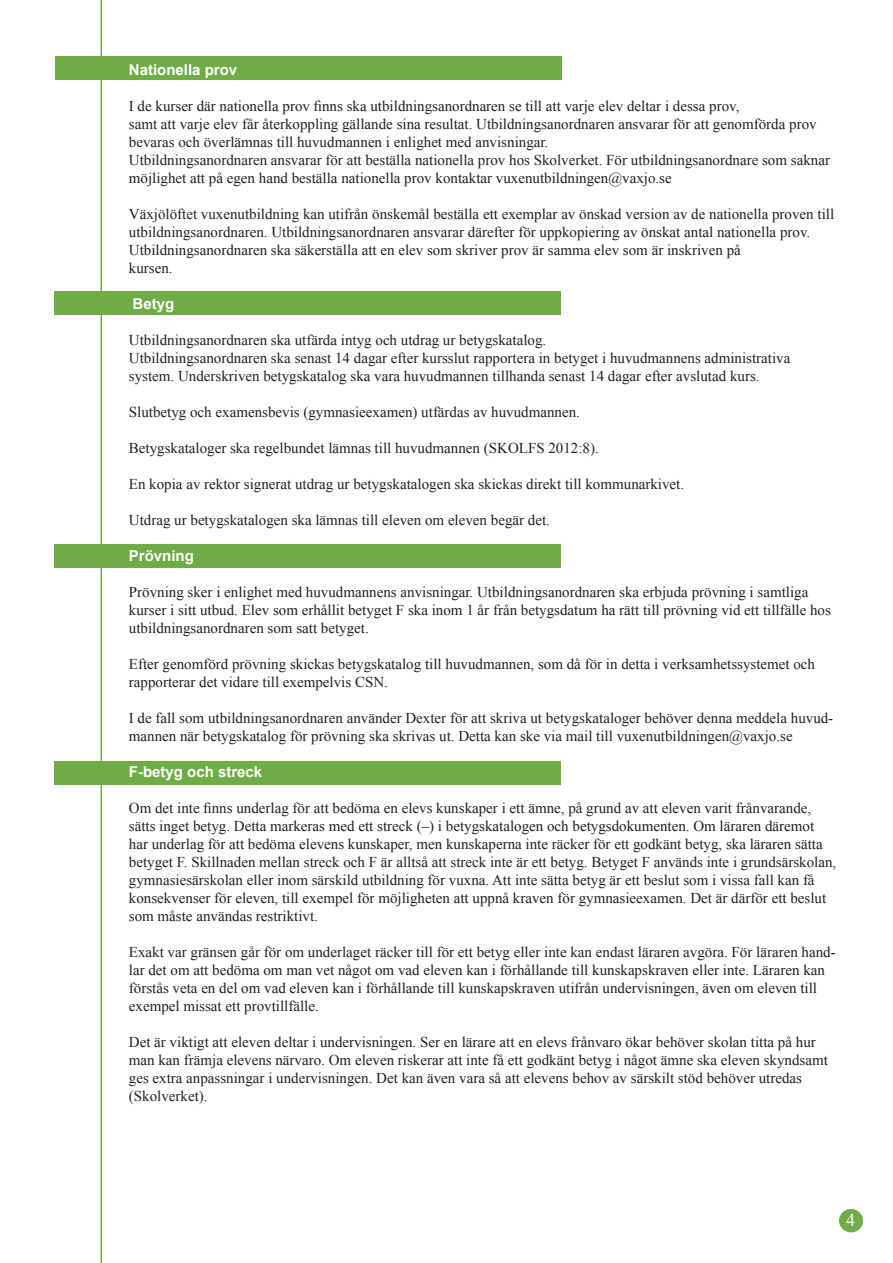
<style>
.page{position:relative;width:893px;height:1263px;background:#fff}
.page>*{position:absolute;margin:0;border:0;box-sizing:border-box;transform-origin:0 0}
.t1{font:18px "Times New Roman";color:#fff}
.t2{font:15px/18px "Times New Roman";color:#231f20}
.t3{font:700 15px "Arial";color:#fff}
</style>
<div class="page">
<div style="left:56px;top:56px;width:506px;height:24px;background:#6fac45"></div>
<div style="left:54px;top:761px;width:506px;height:23px;background:#6fac45"></div>
<div style="left:54px;top:544px;width:506px;height:23px;background:#6fac45"></div>
<div style="left:54px;top:291px;width:506px;height:24px;background:#6fac45"></div>
<hr style="left:101px;top:0;width:1px;height:1263px;background:#6fac45">
<div style="left:839px;top:1209px;width:24px;height:23px;background:#6fac45;border-radius:50%"></div>
<p class="t3" style="left:129px;top:60px;width:110px">Nationella prov</p>
<p class="t2" style="left:129px;top:96px;width:703px">I de kurser där nationella prov finns ska utbildningsanordnaren se till att varje elev deltar i dessa prov,<br>samt att varje elev får återkoppling gällande sina resultat. Utbildningsanordnaren ansvarar för att genomförda prov bevaras och överlämnas till huvudmannen i enlighet med anvisningar.<br>Utbildningsanordnaren ansvarar för att beställa nationella prov hos Skolverket. För utbildningsanordnare som saknar möjlighet att på egen hand beställa nationella prov kontaktar vuxenutbildningen@vaxjo.se</p>
<p class="t2" style="left:129px;top:204px;width:707px">Växjölöftet vuxenutbildning kan utifrån önskemål beställa ett exemplar av önskad version av de nationella proven till utbildningsanordnaren. Utbildningsanordnaren ansvarar därefter för uppkopiering av önskat antal nationella prov.<br>Utbildningsanordnaren ska säkerställa att en elev som skriver prov är samma elev som är inskriven på<br>kursen.</p>
<p class="t3" style="left:133px;top:294px;width:43px">Betyg</p>
<p class="t2" style="left:129px;top:330px;width:663px">Utbildningsanordnaren ska utfärda intyg och utdrag ur betygskatalog.<br>Utbildningsanordnaren ska senast 14 dagar efter kursslut rapportera in betyget i huvudmannens administrativa system. Underskriven betygskatalog ska vara huvudmannen tillhanda senast 14 dagar efter avslutad kurs.</p>
<p class="t2" style="left:129px;top:402px;width:453px">Slutbetyg och examensbevis (gymnasieexamen) utfärdas av huvudmannen.</p>
<p class="t2" style="left:129px;top:438px;width:471px">Betygskataloger ska regelbundet lämnas till huvudmannen (SKOLFS 2012:8).</p>
<p class="t2" style="left:129px;top:474px;width:557px">En kopia av rektor signerat utdrag ur betygskatalogen ska skickas direkt till kommunarkivet.</p>
<p class="t2" style="left:129px;top:510px;width:423px">Utdrag ur betygskatalogen ska lämnas till eleven om eleven begär det.</p>
<p class="t3" style="left:129px;top:546px;width:67px">Prövning</p>
<p class="t2" style="left:129px;top:582px;width:704px">Prövning sker i enlighet med huvudmannens anvisningar. Utbildningsanordnaren ska erbjuda prövning i samtliga kurser i sitt utbud. Elev som erhållit betyget F ska inom 1 år från betygsdatum ha rätt till prövning vid ett tillfälle hos utbildningsanordnaren som satt betyget.</p>
<p class="t2" style="left:129px;top:654px;width:688px">Efter genomförd prövning skickas betygskatalog till huvudmannen, som då för in detta i verksamhetssystemet och rapporterar det vidare till exempelvis CSN.</p>
<p class="t2" style="left:129px;top:708px;width:706px">I de fall som utbildningsanordnaren använder Dexter för att skriva ut betygskataloger behöver denna meddela huvud&shy;mannen när betygskatalog för prövning ska skrivas ut. Detta kan ske via mail till vuxenutbildningen@vaxjo.se</p>
<p class="t3" style="left:129px;top:762px;width:135px">F-betyg och streck</p>
<p class="t2" style="left:129px;top:798px;width:709px">Om det inte finns underlag för att bedöma en elevs kunskaper i ett ämne, på grund av att eleven varit frånvarande, sätts inget betyg. Detta markeras med ett streck (–) i betygskatalogen och betygsdokumenten. Om läraren däremot har underlag för att bedöma elevens kunskaper, men kunskaperna inte räcker för ett godkänt betyg, ska läraren sätta betyget F. Skillnaden mellan streck och F är alltså att streck inte är ett betyg. Betyget F används inte i grundsärskolan, gymnasiesärskolan eller inom särskild utbildning för vuxna. Att inte sätta betyg är ett beslut som i vissa fall kan få konsekvenser för eleven, till exempel för möjligheten att uppnå kraven för gymnasieexamen. Det är därför ett beslut som måste användas restriktivt.</p>
<p class="t2" style="left:129px;top:942px;width:708px">Exakt var gränsen går för om underlaget räcker till för ett betyg eller inte kan endast läraren avgöra. För läraren hand&shy;lar det om att bedöma om man vet något om vad eleven kan i förhållande till kunskapskraven eller inte. Läraren kan förstås veta en del om vad eleven kan i förhållande till kunskapskraven utifrån undervisningen, även om eleven till exempel missat ett provtillfälle.</p>
<p class="t2" style="left:129px;top:1032px;width:701px">Det är viktigt att eleven deltar i undervisningen. Ser en lärare att en elevs frånvaro ökar behöver skolan titta på hur man kan främja elevens närvaro. Om eleven riskerar att inte få ett godkänt betyg i något ämne ska eleven skyndsamt ges extra anpassningar i undervisningen. Det kan även vara så att elevens behov av särskilt stöd behöver utredas (Skolverket).</p>
<p class="t1" style="left:846px;top:1207px;width:10px">4</p>
</div>
